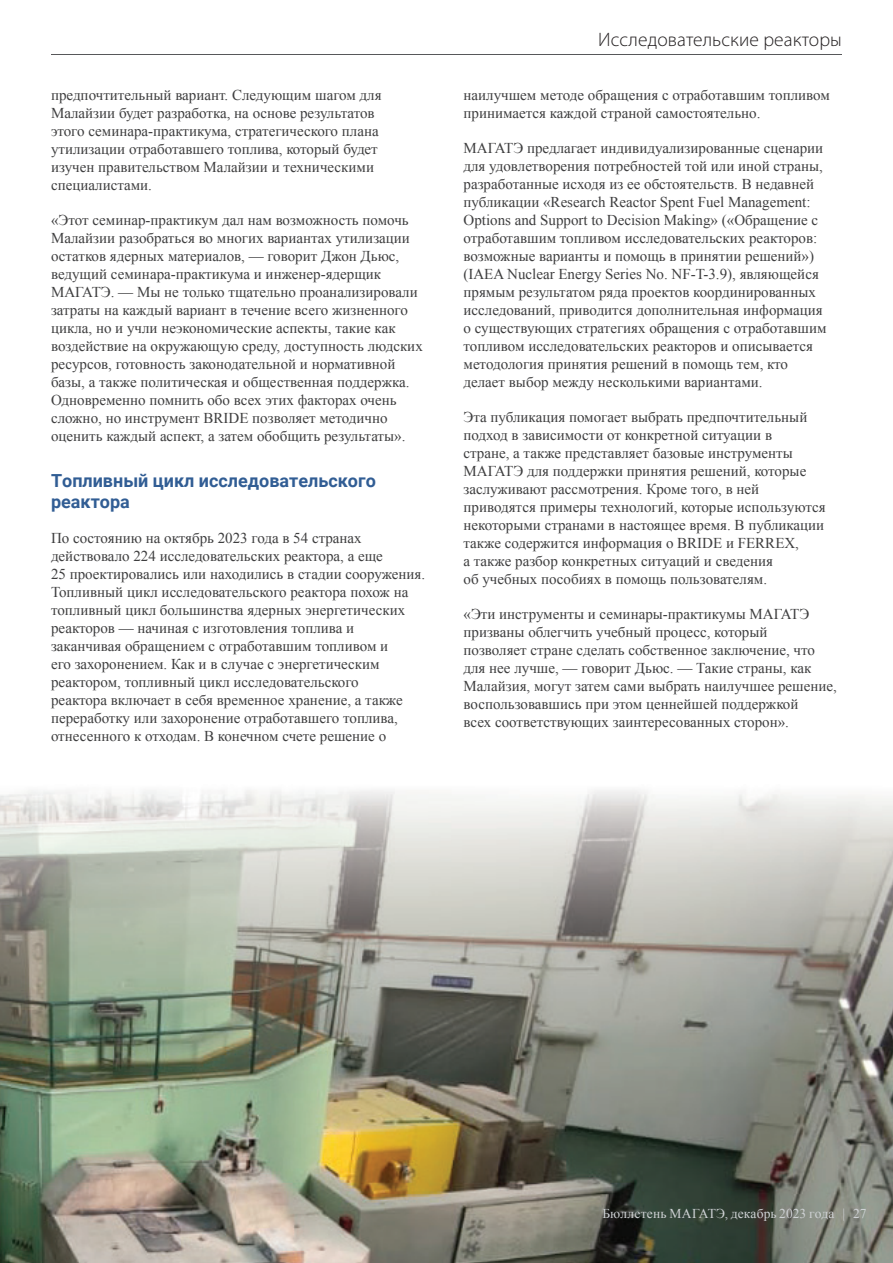
<style>
.page{position:relative;width:893px;height:1263px;background:#fff}
.page>*{position:absolute;margin:0;border:0;box-sizing:border-box;transform-origin:0 0}
.t1{font:300 19.5px "Myriad Pro";letter-spacing:.005em;color:#231f20}
.t2{font:700 18px/21px "Roboto";color:#315d94}
.t3{font:15px/18px "Times New Roman";color:#3e3e3f}
.t4{font:13.5px "Times New Roman";letter-spacing:.005em;color:#cfd2d5}
</style>
<div class="page">
<img style="left:0;top:790px;width:893px;height:473px">
<hr style="left:51px;top:54px;width:791px;height:1px;background:#57585a">
<p class="t3" style="left:51px;top:85px;width:332px">предпочтительный вариант. Следующим шагом для Малайзии будет разработка, на основе результатов этого семинара-практикума, стратегического плана утилизации отработавшего топлива, который будет изучен правительством Малайзии и техническими специалистами.</p>
<p class="t3" style="left:51px;top:210px;width:373px">«Этот семинар-практикум дал нам возможность помочь Малайзии разобраться во многих вариантах утилизации остатков ядерных материалов, — говорит Джон Дьюс, ведущий семинара-практикума и инженер-ядерщик МАГАТЭ. — Мы не только тщательно проанализировали затраты на каждый вариант в течение всего жизненного цикла, но и учли неэкономические аспекты, такие как воздействие на окружающую среду, доступность людских ресурсов, готовность законодательной и нормативной базы, а также политическая и общественная поддержка.<br>Одновременно помнить обо всех этих факторах очень сложно, но инструмент BRIDE позволяет методично оценить каждый аспект, а затем обобщить результаты».</p>
<p class="t2" style="left:51px;top:470px;width:326px">Топливный цикл исследовательского реактора</p>
<p class="t3" style="left:51px;top:529px;width:376px">По состоянию на октябрь 2023 года в 54 странах действовало 224 исследовательских реактора, а еще<br>25 проектировались или находились в стадии сооружения.<br>Топливный цикл исследовательского реактора похож на топливный цикл большинства ядерных энергетических реакторов — начиная с изготовления топлива и заканчивая обращением с отработавшим топливом и<br>его захоронением. Как и в случае с энергетическим реактором, топливный цикл исследовательского<br>реактора включает в себя временное хранение, а также переработку или захоронение отработавшего топлива, отнесенного к отходам. В конечном счете решение о</p>
<h1 class="t1" style="left:598px;top:28px;width:245px">Исследовательские реакторы</h1>
<p class="t3" style="left:463px;top:85px;width:368px">наилучшем методе обращения с отработавшим топливом принимается каждой страной самостоятельно.</p>
<p class="t3" style="left:463px;top:138px;width:365px">МАГАТЭ предлагает индивидуализированные сценарии для удовлетворения потребностей той или иной страны, разработанные исходя из ее обстоятельств. В недавней публикации «Research Reactor Spent Fuel Management:<br>Options and Support to Decision Making» («Обращение с отработавшим топливом исследовательских реакторов: возможные варианты и помощь в принятии решений») (IAEA Nuclear Energy Series No. NF-T-3.9), являющейся прямым результатом ряда проектов координированных исследований, приводится дополнительная информация о существующих стратегиях обращения с отработавшим топливом исследовательских реакторов и описывается методология принятия решений в помощь тем, кто делает выбор между несколькими вариантами.</p>
<p class="t3" style="left:463px;top:407px;width:364px">Эта публикация помогает выбрать предпочтительный подход в зависимости от конкретной ситуации в<br>стране, а также представляет базовые инструменты МАГАТЭ для поддержки принятия решений, которые заслуживают рассмотрения. Кроме того, в ней приводятся примеры технологий, которые используются некоторыми странами в настоящее время. В публикации также содержится информация о BRIDE и FERREX,<br>а также разбор конкретных ситуаций и сведения<br>об учебных пособиях в помощь пользователям.</p>
<p class="t3" style="left:463px;top:604px;width:375px">«Эти инструменты и семинары-практикумы МАГАТЭ призваны облегчить учебный процесс, который<br>позволяет стране сделать собственное заключение, что для нее лучше, — говорит Дьюс. — Такие страны, как Малайзия, могут затем сами выбрать наилучшее решение, воспользовавшись при этом ценнейшей поддержкой<br>всех соответствующих заинтересованных сторон».</p>
<p class="t4" style="left:603px;top:1205px;width:266px">Бюллетень МАГАТЭ, декабрь 2023 года | 27</p>
</div>
